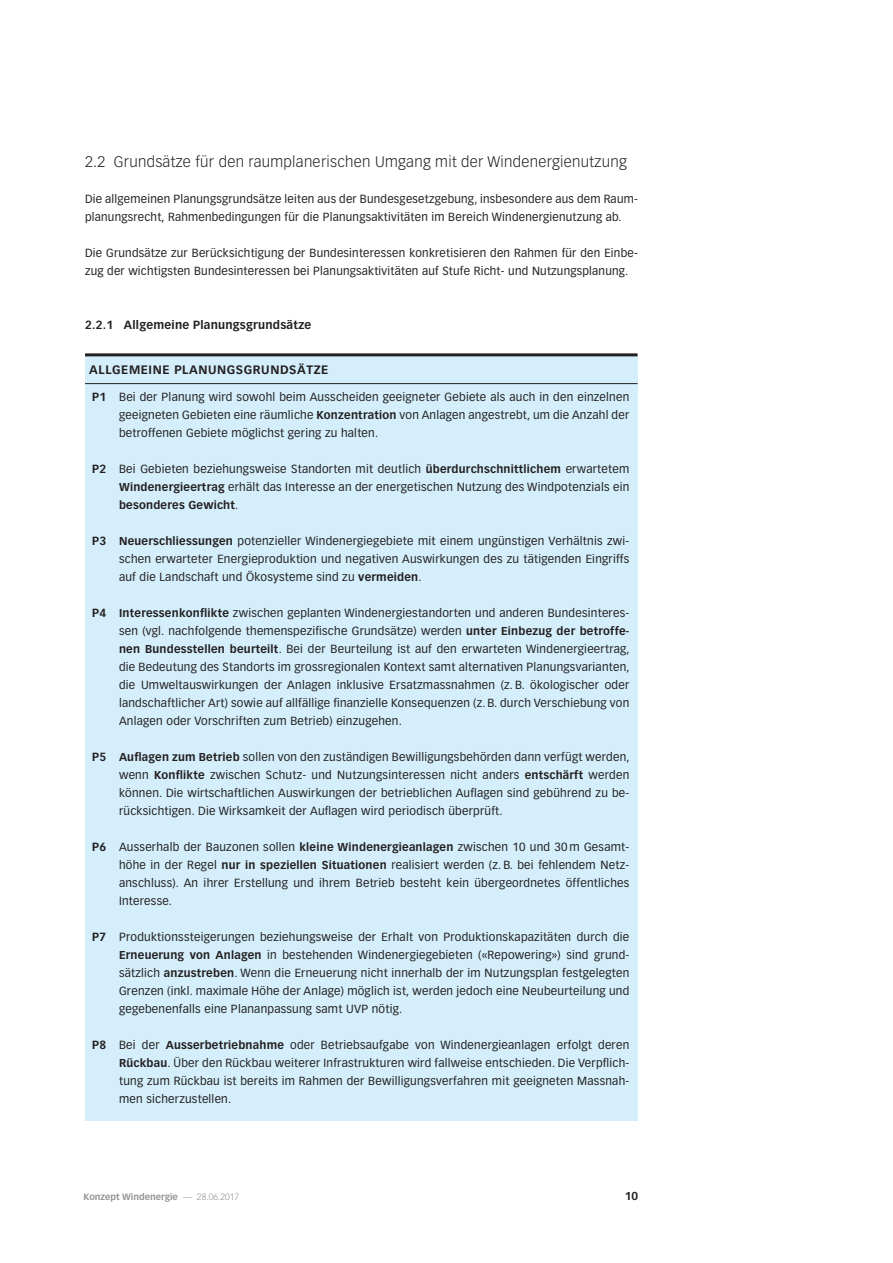
<style>
.page{position:relative;width:893px;height:1263px;background:#fff}
.page>*{position:absolute;margin:0;border:0;box-sizing:border-box;transform-origin:0 0}
.t1{font:300 15px "Vectora LH";letter-spacing:.02em;color:#231f20}
.t2{font:700 12px "Vectora LH";color:#231f20}
.t3{font:11.7px/18px "Vectora LH";letter-spacing:.02em;color:#231f20;text-align:justify}
.t4{font:700 11.7px "Vectora LH";letter-spacing:.02em;color:#231f20}
.t5{font:700 11.25px "Vectora LH";letter-spacing:.02em;color:#231f20}
.t6{font:700 9px "Vectora LH";color:#939598}
.s1{font-weight:700}
.s2{font-weight:700;font-size:11.25px}
.s3{font-weight:400}
.s4{font-weight:300}
</style>
<div class="page">
<div style="left:85px;top:355px;width:553px;height:766px;background:#d4effb"></div>
<hr style="left:85px;top:353px;width:553px;height:3px;background:#231f20">
<hr style="left:85px;top:383px;width:553px;height:1px;background:#231f20">
<p class="t1" style="left:85px;top:153px;width:543px">2.2 Grundsätze für den raumplanerischen Umgang mit der Windenergienutzung</p>
<p class="t3" style="left:85px;top:190px;width:554px">Die allgemeinen Planungsgrundsätze leiten aus der Bundesgesetzgebung, insbesondere aus dem Raum&shy;planungsrecht, Rahmenbedingungen für die Planungsaktivitäten im Bereich Windenergienutzung ab.</p>
<p class="t3" style="left:85px;top:244px;width:554px">Die Grundsätze zur Berücksichtigung der Bundesinteressen konkretisieren den Rahmen für den Einbe&shy;zug der wichtigsten Bundesinteressen bei Planungsaktivitäten auf Stufe Richt- und Nutzungsplanung.</p>
<p class="t4" style="left:85px;top:318px;width:228px">2.2.1 Allgemeine Planungsgrundsätze</p>
<p class="t2" style="left:89px;top:363px;width:18px">Allge</p>
<p class="t2" style="left:129px;top:363px;width:20px">meine</p>
<p class="t2" style="left:174px;top:363px;width:18px">Planungsgrundsätze</p>
<p class="t3" style="left:119px;top:388px;width:512px;text-indent:-27px"><span class="s1">P1</span> Bei der Planung wird sowohl beim Ausscheiden geeigneter Gebiete als auch in den einzelnen geeigneten Gebieten eine räumliche <span class="s2">Konzentration</span> von Anlagen angestrebt, um die Anzahl der betroffenen Gebiete möglichst gering zu halten.</p>
<p class="t3" style="left:92px;top:460px;width:538px;text-align:right"><span class="s1">P2</span> Bei Gebieten beziehungsweise Standorten mit deutlich <span class="s2">überdurchschnittlichem</span> erwartetem<br><span class="s2">Windenergieertrag</span> erhält das Interesse an der energetischen Nutzung des Windpotenzials ein</p>
<p class="t5" style="left:119px;top:498px;width:121px">besonderes Gewicht<span class="s3">.</span></p>
<p class="t3" style="left:119px;top:532px;width:512px;text-indent:-27px"><span class="s1">P3</span> <span class="s2">Neuerschliessungen</span> potenzieller Windenergiegebiete mit einem ungünstigen Verhältnis zwi&shy;schen erwarteter Energieproduktion und negativen Auswirkungen des zu tätigenden Eingriffs auf die Landschaft und Ökosysteme sind zu <span class="s2">vermeiden</span>.</p>
<p class="t3" style="left:119px;top:604px;width:512px;text-indent:-27px"><span class="s1">P4</span> <span class="s2">Interessenkonflikte</span> zwischen geplanten Windenergiestandorten und anderen Bundesinteres&shy;sen (vgl. nachfolgende themenspezifische Grundsätze) werden <span class="s2">unter Einbezug der betroffe&shy;nen Bundesstellen beurteilt</span>. Bei der Beurteilung ist auf den erwarteten Windenergieertrag, die Bedeutung des Standorts im grossregionalen Kontext samt alternativen Planungsvarianten, die Umweltauswirkungen der Anlagen inklusive Ersatzmassnahmen (z. B. ökologischer oder landschaftlicher Art) sowie auf allfällige finanzielle Konsequenzen (z. B. durch Verschiebung von Anlagen oder Vorschriften zum Betrieb) einzugehen.</p>
<p class="t3" style="left:119px;top:748px;width:512px;text-indent:-27px"><span class="s1">P5</span> <span class="s2">Auflagen zum Betrieb</span> sollen von den zuständigen Bewilligungsbehörden dann verfügt werden, wenn <span class="s2">Konflikte</span> zwischen Schutz- und Nutzungsinteressen nicht anders <span class="s2">entschärft</span> werden können. Die wirtschaftlichen Auswirkungen der betrieblichen Auflagen sind gebührend zu be&shy;rücksichtigen. Die Wirksamkeit der Auflagen wird periodisch überprüft.</p>
<p class="t3" style="left:119px;top:838px;width:512px;text-indent:-27px"><span class="s1">P6</span> Ausserhalb der Bauzonen sollen <span class="s2">kleine Windenergieanlagen</span> zwischen 10 und 30 m Gesamt&shy;höhe in der Regel <span class="s2">nur in speziellen Situationen</span> realisiert werden (z. B. bei fehlendem Netz&shy;anschluss). An ihrer Erstellung und ihrem Betrieb besteht kein übergeordnetes öffentliches Interesse.</p>
<p class="t3" style="left:119px;top:928px;width:512px;text-indent:-27px"><span class="s1">P7</span> Produktionssteigerungen beziehungsweise der Erhalt von Produktionskapazitäten durch die <span class="s2">Erneuerung von Anlagen</span> in bestehenden Windenergiegebieten («Repowering») sind grund&shy;sätzlich <span class="s2">anzustreben</span>. Wenn die Erneuerung nicht innerhalb der im Nutzungsplan festgelegten Grenzen (inkl. maximale Höhe der Anlage) möglich ist, werden jedoch eine Neubeurteilung und gegebenenfalls eine Plananpassung samt UVP nötig.</p>
<p class="t3" style="left:119px;top:1036px;width:512px;text-indent:-27px"><span class="s1">P8</span> Bei der <span class="s2">Ausserbetriebnahme</span> oder Betriebsaufgabe von Windenergieanlagen erfolgt deren <span class="s2">Rückbau</span>. Über den Rückbau weiterer Infrastrukturen wird fallweise entschieden. Die Verpflich&shy;tung zum Rückbau ist bereits im Rahmen der Bewilligungsverfahren mit geeigneten Massnah&shy;men sicherzustellen.</p>
<p class="t6" style="left:84px;top:1192px;width:157px">Konzept Windenergie <span class="s4">— 28.06.2017</span></p>
<p class="t5" style="left:625px;top:1190px;width:15px">10</p>
</div>
